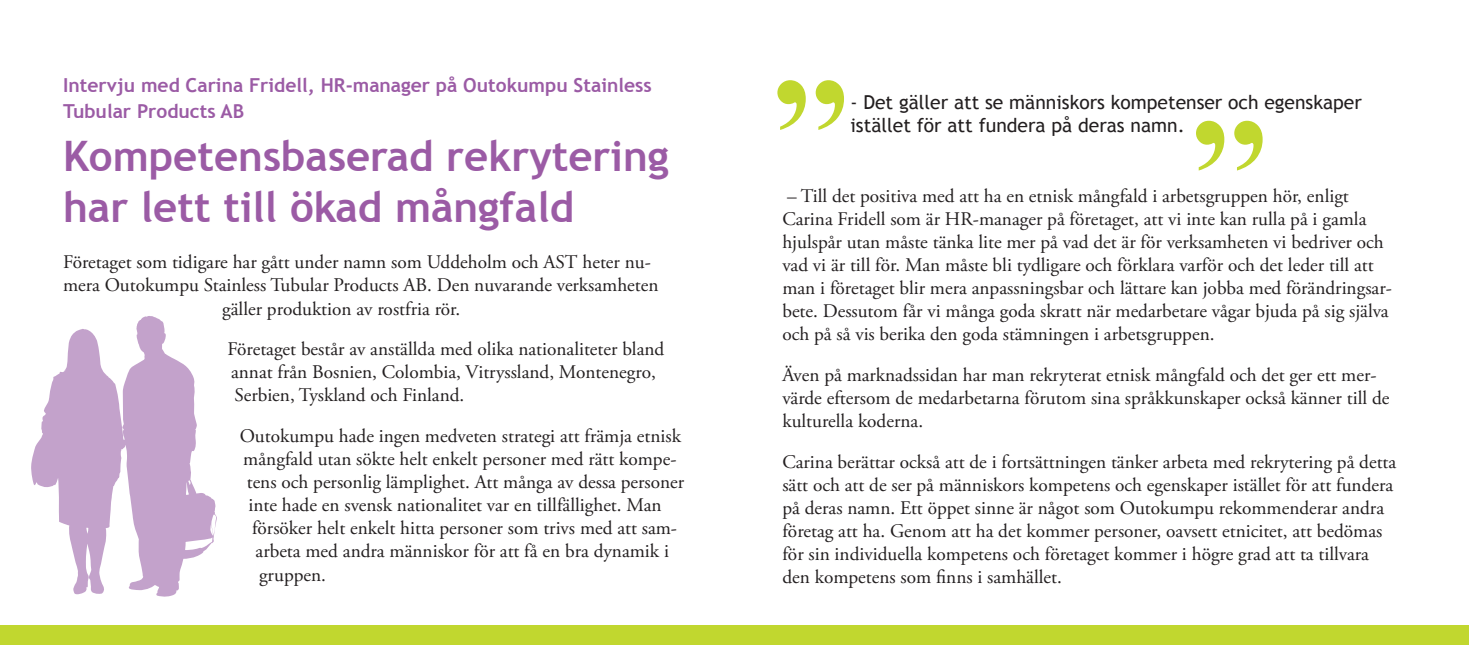
<style>
.page{position:relative;width:1469px;height:645px;background:#fff}
.page>*{position:absolute;margin:0;border:0;box-sizing:border-box;transform-origin:0 0}
.t1{font:700 152.95px "Times New Roman";color:#c1d72f}
.t2{font:700 42px/50.4px "Trebuchet MS";color:#9b5ba5}
.t3{font:19.25px/23.1px "Adobe Garamond Pro";color:#231f20}
.t4{font:19.25px/23.1px "Trebuchet MS";color:#231f20}
.t5{font:700 19.25px/25.2px "Trebuchet MS";color:#9b5ba5}
</style>
<div class="page">
<svg style="left:31px;top:316px;width:186px;height:281px;fill:#c3a2cb"></svg>
<div style="left:0;top:626px;width:1468px;height:19px;background:#c1d72f"></div>
<p class="t5" style="left:63px;top:73px;width:590px">Intervju med Carina Fridell, HR-manager på Outokumpu Stainless<br>Tubular Products AB</p>
<h2 class="t2" style="left:63px;top:131px;width:607px">Kompetensbaserad rekrytering har lett till ökad mångfald</h2>
<p class="t3" style="left:63px;top:251px;width:589px">Företaget som tidigare har gått under namn som Uddeholm och AST heter nu-</p>
<p class="t3" style="left:63px;top:274px;width:597px">mera Outokumpu Stainless Tubular Products AB. Den nuvarande verksamheten</p>
<p class="t3" style="left:222px;top:298px;width:240px">gäller produktion av rostfria rör.</p>
<p class="t3" style="left:227px;top:338px;width:438px">Företaget består av anställda med olika nationaliteter bland annat från Bosnien, Colombia, Vitryssland, Montenegro,<br>Serbien, Tyskland och Finland.</p>
<p class="t3" style="left:240px;top:425px;width:442px">Outokumpu hade ingen medveten strategi att främja etnisk</p>
<p class="t3" style="left:243px;top:448px;width:435px">mångfald utan sökte helt enkelt personer med rätt kompe-</p>
<p class="t3" style="left:247px;top:471px;width:439px">tens och personlig lämplighet. Att många av dessa personer</p>
<p class="t3" style="left:248px;top:494px;width:415px">inte hade en svensk nationalitet var en tillfällighet. Man</p>
<p class="t3" style="left:252px;top:517px;width:426px">försöker helt enkelt hitta personer som trivs med att sam-</p>
<p class="t3" style="left:255px;top:540px;width:415px">arbeta med andra människor för att få en bra dynamik i</p>
<p class="t3" style="left:259px;top:564px;width:69px">gruppen.</p>
<h1 class="t1" style="left:772px;top:-54px;width:78px">,,</h1>
<p class="t4" style="left:850px;top:91px;width:513px">- Det gäller att se människors kompetenser och egenskaper istället för att fundera på deras namn.</p>
<h1 class="t1" style="left:1191px;top:-13px;width:78px">,,</h1>
<p class="t3" style="left:782px;top:185px;width:611px">– Till det positiva med att ha en etnisk mångfald i arbetsgruppen hör, enligt Carina Fridell som är HR-manager på företaget, att vi inte kan rulla på i gamla hjulspår utan måste tänka lite mer på vad det är för verksamheten vi bedriver och vad vi är till för. Man måste bli tydligare och förklara varför och det leder till att man i företaget blir mera anpassningsbar och lättare kan jobba med förändringsar&shy;bete. Dessutom får vi många goda skratt när medarbetare vågar bjuda på sig själva och på så vis berika den goda stämningen i arbetsgruppen.</p>
<p class="t3" style="left:782px;top:364px;width:608px">Även på marknadssidan har man rekryterat etnisk mångfald och det ger ett mer&shy;värde eftersom de medarbetarna förutom sina språkkunskaper också känner till de kulturella koderna.</p>
<p class="t3" style="left:782px;top:451px;width:615px">Carina berättar också att de i fortsättningen tänker arbeta med rekrytering på detta sätt och att de ser på människors kompetens och egenskaper istället för att fundera på deras namn. Ett öppet sinne är något som Outokumpu rekommenderar andra företag att ha. Genom att ha det kommer personer, oavsett etnicitet, att bedömas för sin individuella kompetens och företaget kommer i högre grad att ta tillvara den kompetens som finns i samhället.</p>
</div>
